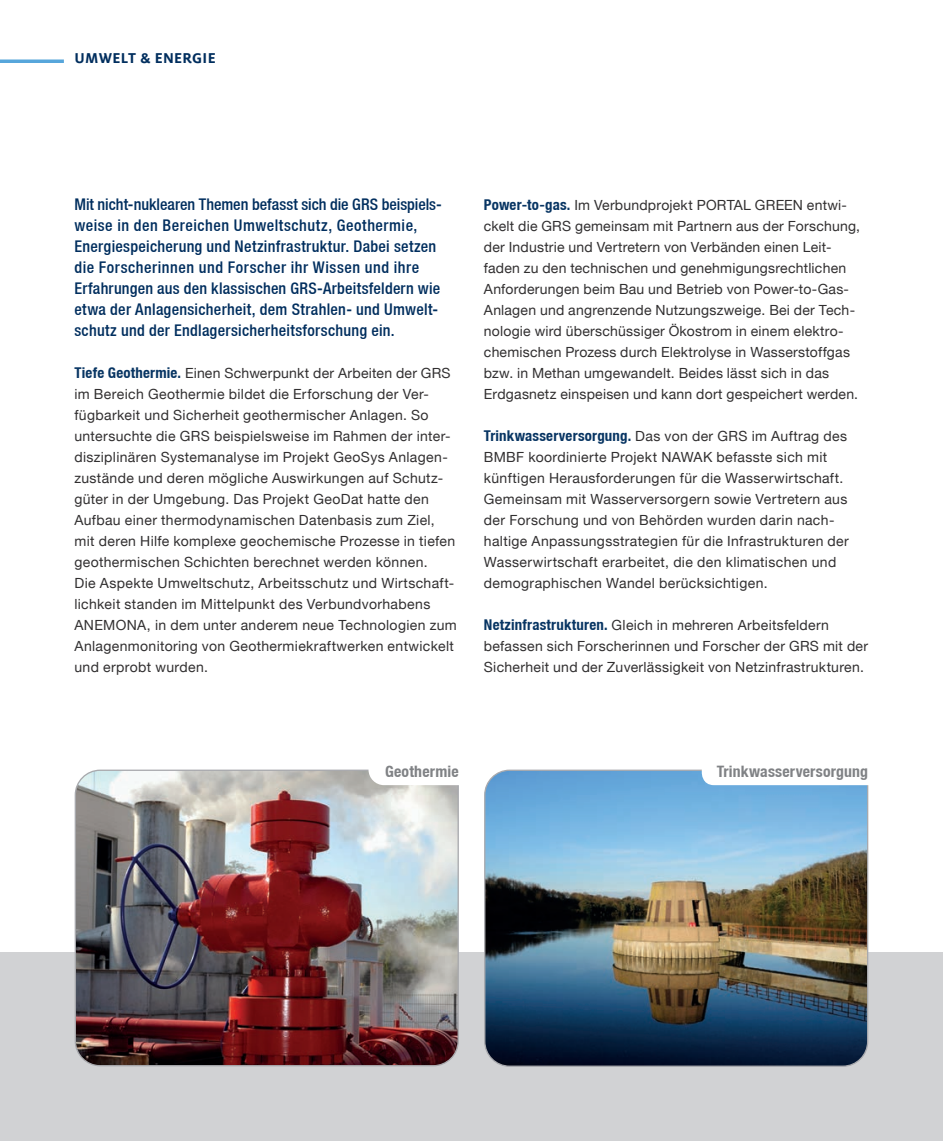
<style>
.page{position:relative;width:943px;height:1141px;background:#fff}
.page>*{position:absolute;margin:0;border:0;box-sizing:border-box;transform-origin:0 0}
.t1{font:500 condensed 16.1px/21px "Helvetica Neue LT";letter-spacing:.02em;color:#002e5e}
.t2{font:700 condensed 15.75px "Helvetica Neue LT";letter-spacing:.01em;color:#808285}
.t3{font:700 15.75px "Milo Pro";letter-spacing:.02em;color:#002e5e}
.t4{font:14px/21px "Helvetica Neue LT";letter-spacing:.025em;color:#312f30}
.s1{font-weight:700;font-stretch:condensed;font-size:14.88px;color:#083563}
</style>
<div class="page">
<div style="left:0;top:952px;width:943px;height:189px;background:#d1d2d4"></div>
<img style="left:484px;top:769px;width:385px;height:298px">
<img style="left:74px;top:769px;width:385px;height:298px">
<hr style="left:0;top:60px;width:64px;height:3px;background:#57a6db">
<svg style="left:368px;top:769px;width:91px;height:16px"></svg>
<svg style="left:701px;top:769px;width:168px;height:16px"></svg>
<p class="t3" style="left:74px;top:49px;width:143px">UMWELT &amp; ENERGIE</p>
<p class="t1" style="left:74px;top:194px;width:367px">Mit nicht-nuklearen Themen befasst sich die GRS beispiels&shy;weise in den Bereichen Umweltschutz, Geothermie, Energiespeicherung und Netzinfrastruktur. Dabei setzen die Forscherinnen und Forscher ihr Wissen und ihre Erfahrungen aus den klassischen GRS-Arbeitsfeldern wie etwa der Anlagensicherheit, dem Strahlen- und Umwelt&shy;schutz und der Endlagersicherheitsforschung ein.</p>
<p class="t4" style="left:74px;top:362px;width:384px"><span class="s1">Tiefe Geothermie.</span> Einen Schwerpunkt der Arbeiten der GRS im Bereich Geothermie bildet die Erforschung der Ver&shy;fügbarkeit und Sicherheit geothermischer Anlagen. So untersuchte die GRS beispielsweise im Rahmen der inter&shy;disziplinären Systemanalyse im Projekt GeoSys Anlagen&shy;zustände und deren mögliche Auswirkungen auf Schutz&shy;güter in der Umgebung. Das Projekt GeoDat hatte den Aufbau einer thermodynamischen Datenbasis zum Ziel, mit deren Hilfe komplexe geochemische Prozesse in tiefen geothermischen Schichten berechnet werden können.<br>Die Aspekte Umweltschutz, Arbeitsschutz und Wirtschaft&shy;lichkeit standen im Mittelpunkt des Verbundvorhabens ANEMONA, in dem unter anderem neue Technologien zum Anlagenmonitoring von Geothermiekraftwerken entwickelt und erprobt wurden.</p>
<p class="t4" style="left:484px;top:194px;width:378px"><span class="s1">Power-to-gas.</span> Im Verbundprojekt PORTAL GREEN entwi&shy;ckelt die GRS gemeinsam mit Partnern aus der Forschung, der Industrie und Vertretern von Verbänden einen Leit&shy;faden zu den technischen und genehmigungsrechtlichen Anforderungen beim Bau und Betrieb von Power-to-Gas-Anlagen und angrenzende Nutzungszweige. Bei der Tech&shy;nologie wird überschüssiger Ökostrom in einem elektro&shy;chemischen Prozess durch Elektrolyse in Wasserstoffgas bzw. in Methan umgewandelt. Beides lässt sich in das Erdgasnetz einspeisen und kann dort gespeichert werden.</p>
<p class="t4" style="left:484px;top:425px;width:366px"><span class="s1">Trinkwasserversorgung.</span> Das von der GRS im Auftrag des BMBF koordinierte Projekt NAWAK befasste sich mit künftigen Herausforderungen für die Wasserwirtschaft.<br>Gemeinsam mit Wasserversorgern sowie Vertretern aus der Forschung und von Behörden wurden darin nach&shy;haltige Anpassungsstrategien für die Infrastrukturen der Wasserwirtschaft erarbeitet, die den klimatischen und demographischen Wandel berücksichtigen.</p>
<p class="t4" style="left:484px;top:614px;width:386px"><span class="s1">Netzinfrastrukturen.</span> Gleich in mehreren Arbeitsfeldern befassen sich Forscherinnen und Forscher der GRS mit der<br>Sicherheit und der Zuverlässigkeit von Netzinfrastrukturen.</p>
<p class="t2" style="left:385px;top:762px;width:75px">Geothermie</p>
<p class="t2" style="left:716px;top:762px;width:153px">Trinkwasserversorgung</p>
</div>
